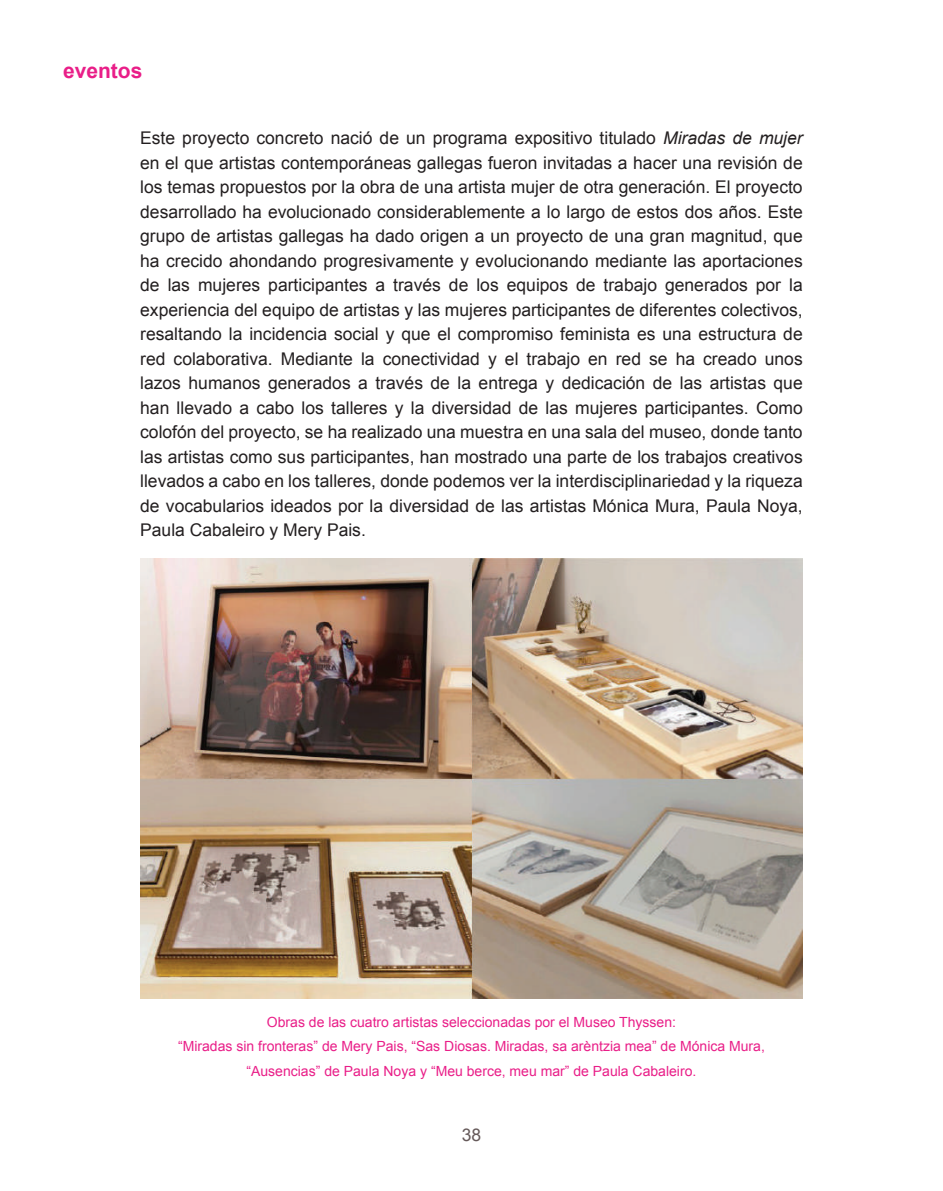
<style>
.page{position:relative;width:943px;height:1191px;background:#fff}
.page>*{position:absolute;margin:0;border:0;box-sizing:border-box;transform-origin:0 0}
.t1{font:700 21px "Arial";color:#e91e88}
.t2{font:17.5px/24.5px "Arial";color:#231f20;text-align:justify}
.t3{font:17.5px "Arial";color:#655959}
.t4{font:14px/24.5px "Arial";color:#e91e88;text-align:center}
.s1{font-style:italic}
</style>
<div class="page">
<img style="left:140px;top:558px;width:662px;height:440px">
<p class="t1" style="left:63px;top:57px;width:81px">eventos</p>
<p class="t2" style="left:140px;top:126px;width:664px">Este proyecto concreto nació de un programa expositivo titulado <span class="s1">Miradas de mujer </span>en el que artistas contemporáneas gallegas fueron invitadas a hacer una revisión de los temas propuestos por la obra de una artista mujer de otra generación. El proyecto desarrollado ha evolucionado considerablemente a lo largo de estos dos años. Este grupo de artistas gallegas ha dado origen a un proyecto de una gran magnitud, que ha crecido ahondando progresivamente y evolucionando mediante las aportaciones de las mujeres participantes a través de los equipos de trabajo generados por la experiencia del equipo de artistas y las mujeres participantes de diferentes colectivos, resaltando la incidencia social y que el compromiso feminista es una estructura de red colaborativa. Mediante la conectividad y el trabajo en red se ha creado unos lazos humanos generados a través de la entrega y dedicación de las artistas que han llevado a cabo los talleres y la diversidad de las mujeres participantes. Como colofón del proyecto, se ha realizado una muestra en una sala del museo, donde tanto las artistas como sus participantes, han mostrado una parte de los trabajos creativos llevados a cabo en los talleres, donde podemos ver la interdisciplinariedad y la riqueza de vocabularios ideados por la diversidad de las artistas Mónica Mura, Paula Noya, Paula Cabaleiro y Mery Pais.</p>
<p class="t4" style="left:178px;top:1009px;width:588px">Obras de las cuatro artistas seleccionadas por el Museo Thyssen:<br>“Miradas sin fronteras” de Mery Pais, “Sas Diosas. Miradas, sa arèntzia mea” de Mónica Mura, “Ausencias” de Paula Noya y “Meu berce, meu mar” de Paula Cabaleiro.</p>
<p class="t3" style="left:462px;top:1123px;width:21px">38</p>
</div>
